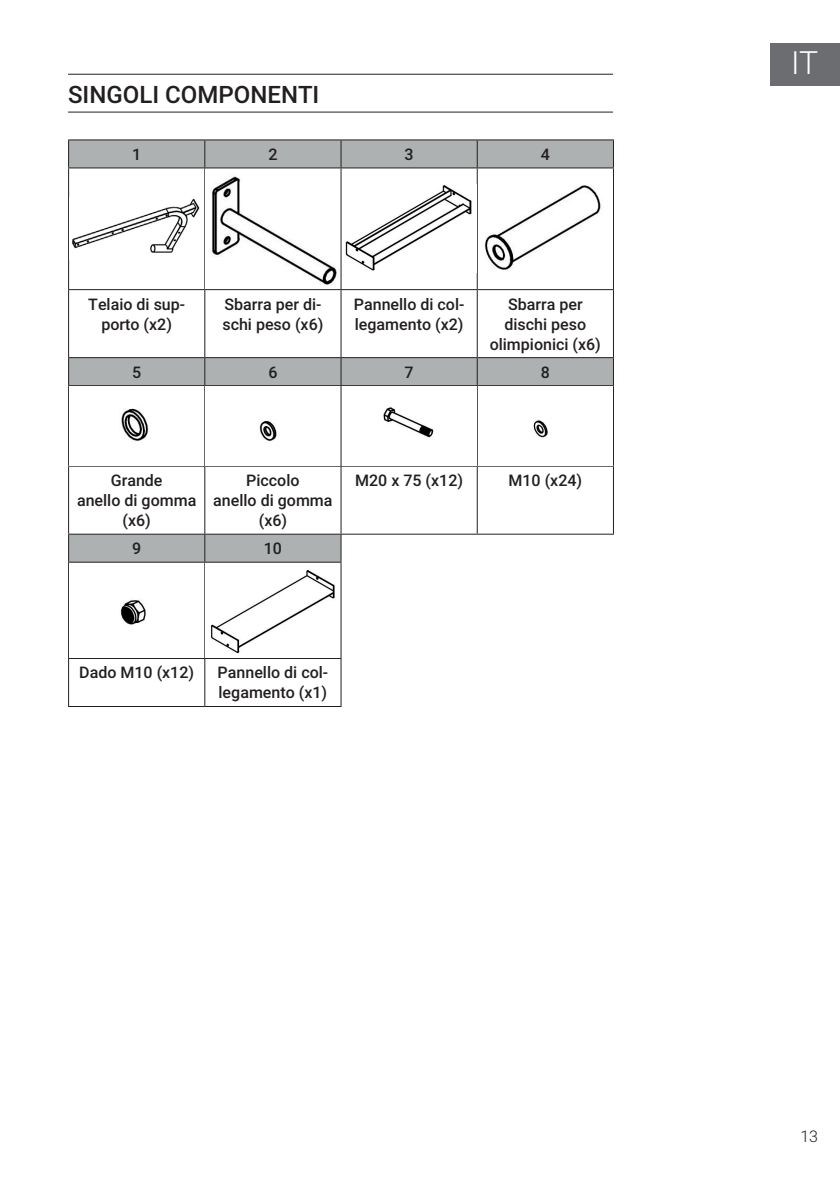
<style>
.page{position:relative;width:840px;height:1191px;background:#fff}
.page>*{position:absolute;margin:0;border:0;box-sizing:border-box;transform-origin:0 0}
.t1{font:300 32px "Roboto";color:#fff}
.t2{font:500 24px "Roboto";color:#231f20}
.t3{font:500 16px/20px "Roboto";color:#231f20;text-align:center}
.t4{font:300 16px "Roboto";color:#231f20}
</style>
<div class="page">
<div style="left:770px;top:43px;width:69px;height:42px;background:#6c6d70"></div>
<hr style="left:68px;top:74px;width:544px;height:1px;background:#231f20">
<hr style="left:68px;top:112px;width:544px;height:1px;background:#231f20">
<svg style="left:69px;top:140px;width:544px;height:422px"></svg>
<hr style="left:68px;top:139px;width:137px;height:1px;background:#231f20">
<svg style="left:68px;top:140px;width:1px;height:27px"></svg>
<hr style="left:205px;top:139px;width:136px;height:1px;background:#231f20">
<svg style="left:204px;top:140px;width:1px;height:27px"></svg>
<hr style="left:341px;top:139px;width:136px;height:1px;background:#231f20">
<svg style="left:340px;top:140px;width:1px;height:27px"></svg>
<hr style="left:477px;top:139px;width:136px;height:1px;background:#231f20">
<svg style="left:476px;top:140px;width:1px;height:27px"></svg>
<svg style="left:612px;top:140px;width:1px;height:27px"></svg>
<hr style="left:68px;top:167px;width:137px;height:1px;background:#231f20">
<hr style="left:68px;top:168px;width:1px;height:121px;background:#231f20">
<hr style="left:205px;top:167px;width:136px;height:1px;background:#231f20">
<hr style="left:204px;top:168px;width:1px;height:121px;background:#231f20">
<hr style="left:341px;top:167px;width:136px;height:1px;background:#231f20">
<hr style="left:340px;top:168px;width:1px;height:121px;background:#231f20">
<hr style="left:477px;top:167px;width:136px;height:1px;background:#231f20">
<hr style="left:476px;top:168px;width:1px;height:121px;background:#231f20">
<hr style="left:612px;top:168px;width:1px;height:121px;background:#231f20">
<hr style="left:68px;top:289px;width:137px;height:1px;background:#231f20">
<hr style="left:68px;top:290px;width:1px;height:67px;background:#231f20">
<hr style="left:205px;top:289px;width:136px;height:1px;background:#231f20">
<hr style="left:204px;top:290px;width:1px;height:67px;background:#231f20">
<hr style="left:341px;top:289px;width:136px;height:1px;background:#231f20">
<hr style="left:340px;top:290px;width:1px;height:67px;background:#231f20">
<hr style="left:477px;top:289px;width:136px;height:1px;background:#231f20">
<hr style="left:476px;top:290px;width:1px;height:67px;background:#231f20">
<hr style="left:612px;top:290px;width:1px;height:67px;background:#231f20">
<hr style="left:68px;top:357px;width:137px;height:1px;background:#231f20">
<svg style="left:68px;top:358px;width:1px;height:27px"></svg>
<hr style="left:205px;top:357px;width:136px;height:1px;background:#231f20">
<svg style="left:204px;top:358px;width:1px;height:27px"></svg>
<hr style="left:341px;top:357px;width:136px;height:1px;background:#231f20">
<svg style="left:340px;top:358px;width:1px;height:27px"></svg>
<hr style="left:477px;top:357px;width:136px;height:1px;background:#231f20">
<svg style="left:476px;top:358px;width:1px;height:27px"></svg>
<svg style="left:612px;top:358px;width:1px;height:27px"></svg>
<hr style="left:68px;top:385px;width:137px;height:1px;background:#231f20">
<hr style="left:68px;top:386px;width:1px;height:79px;background:#231f20">
<hr style="left:205px;top:385px;width:136px;height:1px;background:#231f20">
<hr style="left:204px;top:386px;width:1px;height:79px;background:#231f20">
<hr style="left:341px;top:385px;width:136px;height:1px;background:#231f20">
<hr style="left:340px;top:386px;width:1px;height:79px;background:#231f20">
<hr style="left:477px;top:385px;width:136px;height:1px;background:#231f20">
<hr style="left:476px;top:386px;width:1px;height:79px;background:#231f20">
<hr style="left:612px;top:386px;width:1px;height:79px;background:#231f20">
<hr style="left:68px;top:465px;width:137px;height:1px;background:#231f20">
<hr style="left:68px;top:466px;width:1px;height:67px;background:#231f20">
<hr style="left:205px;top:465px;width:136px;height:1px;background:#231f20">
<hr style="left:204px;top:466px;width:1px;height:67px;background:#231f20">
<hr style="left:341px;top:465px;width:136px;height:1px;background:#231f20">
<hr style="left:340px;top:466px;width:1px;height:67px;background:#231f20">
<hr style="left:477px;top:465px;width:136px;height:1px;background:#231f20">
<hr style="left:476px;top:466px;width:1px;height:67px;background:#231f20">
<hr style="left:612px;top:466px;width:1px;height:67px;background:#231f20">
<hr style="left:68px;top:533px;width:137px;height:1px;background:#231f20">
<svg style="left:68px;top:534px;width:1px;height:27px"></svg>
<hr style="left:205px;top:533px;width:136px;height:1px;background:#231f20">
<svg style="left:204px;top:534px;width:1px;height:27px"></svg>
<hr style="left:341px;top:533px;width:136px;height:1px;background:#231f20">
<svg style="left:340px;top:534px;width:1px;height:27px"></svg>
<hr style="left:477px;top:533px;width:136px;height:1px;background:#231f20">
<hr style="left:68px;top:561px;width:137px;height:1px;background:#231f20">
<hr style="left:68px;top:562px;width:1px;height:96px;background:#231f20">
<hr style="left:205px;top:561px;width:136px;height:1px;background:#231f20">
<hr style="left:204px;top:562px;width:1px;height:96px;background:#231f20">
<hr style="left:340px;top:562px;width:1px;height:96px;background:#231f20">
<hr style="left:68px;top:658px;width:137px;height:1px;background:#231f20">
<hr style="left:68px;top:659px;width:1px;height:47px;background:#231f20">
<hr style="left:205px;top:658px;width:136px;height:1px;background:#231f20">
<hr style="left:204px;top:659px;width:1px;height:47px;background:#231f20">
<hr style="left:340px;top:659px;width:1px;height:47px;background:#231f20">
<hr style="left:68px;top:706px;width:137px;height:1px;background:#231f20">
<hr style="left:205px;top:706px;width:136px;height:1px;background:#231f20">
<img style="left:70px;top:198px;width:133px;height:62px">
<img style="left:206px;top:169px;width:134px;height:119px">
<img style="left:342px;top:185px;width:134px;height:88px">
<img style="left:478px;top:177px;width:134px;height:103px">
<img style="left:70px;top:387px;width:133px;height:78px">
<img style="left:206px;top:387px;width:134px;height:78px">
<img style="left:342px;top:387px;width:134px;height:78px">
<img style="left:478px;top:387px;width:134px;height:78px">
<img style="left:120px;top:600px;width:26px;height:25px">
<img style="left:211px;top:570px;width:124px;height:84px">
<h2 class="t2" style="left:68px;top:78px;width:253px">SINGOLI COMPONENTI</h2>
<p class="t3" style="left:132px;top:144px;width:11px">1</p>
<p class="t3" style="left:268px;top:144px;width:11px">2</p>
<p class="t3" style="left:404px;top:144px;width:11px">3</p>
<p class="t3" style="left:540px;top:144px;width:11px">4</p>
<p class="t3" style="left:88px;top:293px;width:98px">Telaio di sup&shy;porto (x2)</p>
<p class="t3" style="left:222px;top:293px;width:102px;text-align:left">Sbarra per di&shy;schi peso (x6)</p>
<p class="t3" style="left:353px;top:293px;width:112px;text-align:left">Pannello di col&shy;legamento (x2)</p>
<p class="t3" style="left:489px;top:293px;width:113px">Sbarra per dischi peso olimpionici (x6)</p>
<p class="t3" style="left:132px;top:361px;width:11px">5</p>
<p class="t3" style="left:268px;top:361px;width:11px">6</p>
<p class="t3" style="left:404px;top:361px;width:11px">7</p>
<p class="t3" style="left:540px;top:361px;width:11px">8</p>
<p class="t3" style="left:77px;top:470px;width:121px">Grande<br>anello di gomma (x6)</p>
<p class="t3" style="left:213px;top:470px;width:121px">Piccolo<br>anello di gomma (x6)</p>
<p class="t3" style="left:355px;top:470px;width:109px">M20 x 75 (x12)</p>
<p class="t3" style="left:508px;top:470px;width:75px">M10 (x24)</p>
<p class="t3" style="left:132px;top:538px;width:11px">9</p>
<p class="t3" style="left:264px;top:538px;width:20px">10</p>
<p class="t3" style="left:79px;top:662px;width:116px">Dado M10 (x12)</p>
<p class="t3" style="left:217px;top:662px;width:112px;text-align:left">Pannello di col&shy;legamento (x1)</p>
<h1 class="t1" style="left:790px;top:40px;width:29px">IT</h1>
<p class="t4" style="left:799px;top:1125px;width:19px">13</p>
</div>
